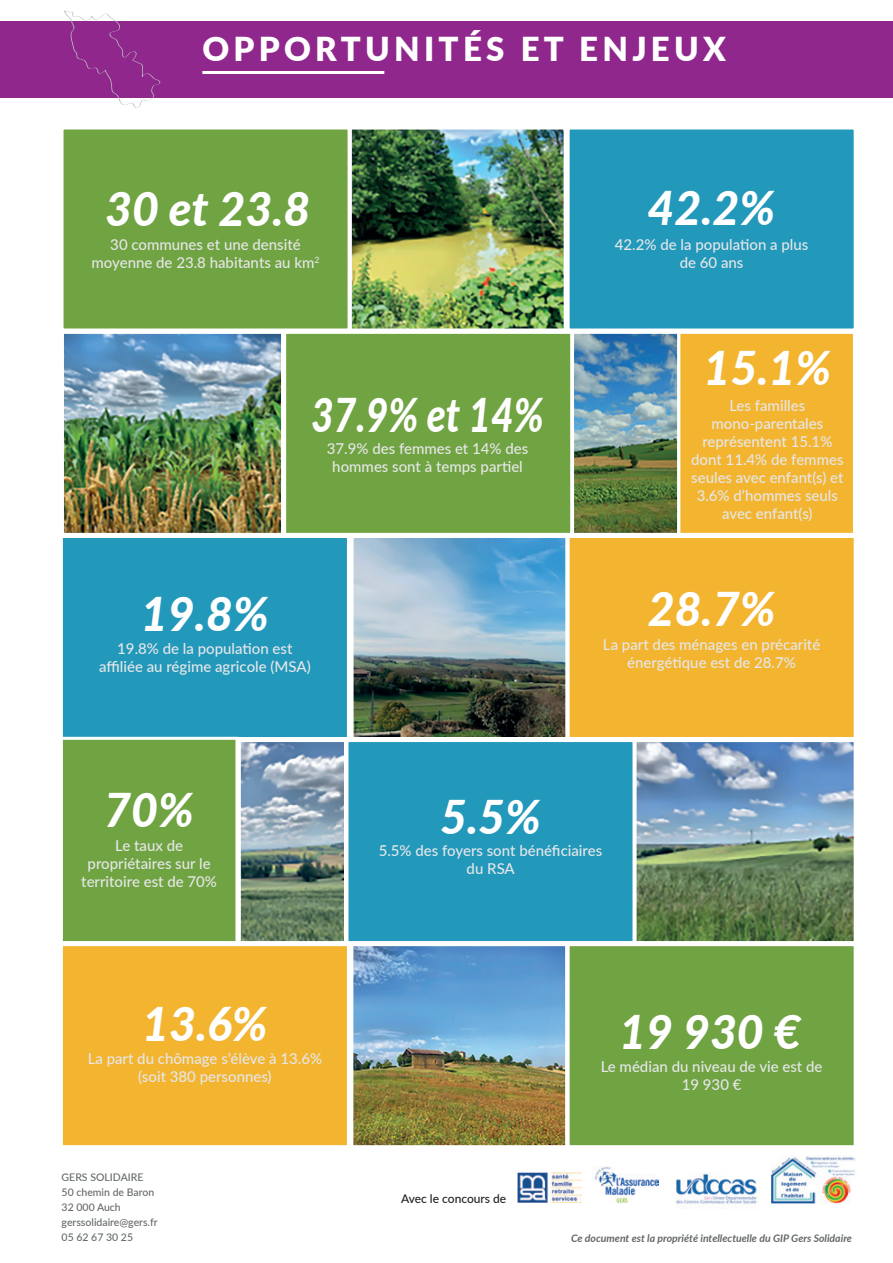
<style>
.page{position:relative;width:893px;height:1263px;background:#fff}
.page>*{position:absolute;margin:0;border:0;box-sizing:border-box;transform-origin:0 0}
.t1{font:italic 800 46.5px "Lato";color:#fff}
.t2{font:italic 800 46.5px "Lato";color:#fff;scale:.84 1}
.t3{font:900 33px "Lato";letter-spacing:.13em;color:#fff}
.t4{font:500 15px/18px "Lato";color:#e6e7e9;text-align:center}
.t5{font:500 12px "Lato";color:#231f20}
.t6{font:500 10.5px/15px "Lato";color:#646969}
.t7{font:italic 700 10.5px "Lato";color:#636768}
</style>
<div class="page">
<div style="left:0;top:21px;width:893px;height:76px;background:#90278d"></div>
<hr style="left:202px;top:71px;width:182px;height:3px;background:#fff">
<div style="left:61px;top:126px;width:290px;height:205px;background:#70a341;border:3px solid #fff"></div>
<div style="left:60px;top:535px;width:290px;height:205px;background:#2298ba;border:3px solid #fff"></div>
<div style="left:60px;top:943px;width:290px;height:205px;background:#f3b430;border:3px solid #fff"></div>
<div style="left:567px;top:126px;width:290px;height:205px;background:#2298ba;border:3px solid #fff"></div>
<div style="left:283px;top:331px;width:290px;height:205px;background:#70a341;border:3px solid #fff"></div>
<div style="left:345px;top:739px;width:290px;height:205px;background:#2298ba;border:3px solid #fff"></div>
<div style="left:567px;top:535px;width:290px;height:205px;background:#f3b430;border:3px solid #fff"></div>
<div style="left:567px;top:943px;width:290px;height:205px;background:#70a341;border:3px solid #fff"></div>
<img style="left:353px;top:130px;width:210px;height:197px">
<div style="left:349px;top:126px;width:218px;height:205px;border:3px solid #fff"></div>
<img style="left:65px;top:335px;width:215px;height:197px">
<div style="left:61px;top:331px;width:223px;height:205px;border:3px solid #fff"></div>
<img style="left:638px;top:743px;width:215px;height:197px">
<div style="left:634px;top:739px;width:223px;height:205px;border:3px solid #fff"></div>
<img style="left:355px;top:539px;width:209px;height:197px">
<div style="left:351px;top:535px;width:217px;height:205px;border:3px solid #fff"></div>
<img style="left:354px;top:947px;width:210px;height:197px">
<div style="left:350px;top:943px;width:218px;height:205px;border:3px solid #fff"></div>
<img style="left:575px;top:335px;width:101px;height:197px">
<div style="left:571px;top:331px;width:109px;height:205px;border:3px solid #fff"></div>
<img style="left:242px;top:743px;width:101px;height:197px">
<div style="left:238px;top:739px;width:109px;height:205px;border:3px solid #fff"></div>
<div style="left:677px;top:331px;width:179px;height:205px;background:#f3b430;border:3px solid #fff"></div>
<div style="left:60px;top:737px;width:178px;height:207px;background:#70a341;border:3px solid #fff"></div>
<svg style="left:64px;top:11px;width:96px;height:97px"></svg>
<img style="left:517px;top:1173px;width:64px;height:29px">
<img style="left:594px;top:1167px;width:65px;height:35px">
<img style="left:676px;top:1172px;width:81px;height:33px">
<img style="left:772px;top:1155px;width:83px;height:48px">
<h2 class="t3" style="left:202px;top:25px;width:525px">OPPORTUNITÉS ET ENJEUX</h2>
<h1 class="t1" style="left:105px;top:175px;width:207px">30 et 23.8</h1>
<h1 class="t1" style="left:647px;top:173px;width:129px">42.2%</h1>
<p class="t4" style="left:92px;top:235px;width:230px">30 communes et une densité moyenne de 23.8 habitants au km<sup>2</sup></p>
<p class="t4" style="left:615px;top:235px;width:195px">42.2% de la population a plus de 60 ans</p>
<h1 class="t1" style="left:703px;top:334px;width:129px">15.1%</h1>
<h1 class="t2" style="left:311px;top:381px;width:278px">37.9% et 14%</h1>
<p class="t4" style="left:327px;top:439px;width:203px">37.9% des femmes et 14% des hommes sont à temps partiel</p>
<p class="t4" style="left:691px;top:396px;width:154px">Les familles mono-parentales représentent 15.1% dont 11.4% de femmes seules avec enfant(s) et<br>3.6% d’hommes seuls avec enfant(s)</p>
<h1 class="t1" style="left:141px;top:580px;width:129px">19.8%</h1>
<h1 class="t1" style="left:648px;top:575px;width:129px">28.7%</h1>
<p class="t4" style="left:99px;top:639px;width:213px">19.8% de la population est affiliée au régime agricole (MSA)</p>
<p class="t4" style="left:603px;top:634px;width:219px">La part des ménages en précarité énergétique est de 28.7%</p>
<h1 class="t1" style="left:104px;top:776px;width:91px">70%</h1>
<p class="t4" style="left:81px;top:835px;width:137px">Le taux de propriétaires sur le territoire est de 70%</p>
<h1 class="t1" style="left:440px;top:782px;width:102px">5.5%</h1>
<p class="t4" style="left:379px;top:841px;width:225px">5.5% des foyers sont bénéficiaires du RSA</p>
<h1 class="t1" style="left:142px;top:990px;width:127px">13.6%</h1>
<h1 class="t1" style="left:619px;top:998px;width:183px">19 930 €</h1>
<p class="t4" style="left:88px;top:1049px;width:236px">La part du chômage s’élève à 13.6% (soit 380 personnes)</p>
<p class="t6" style="left:62px;top:1169px;width:98px">GERS SOLIDAIRE<br>50 chemin de Baron<br>32 000 Auch gerssolidaire@gers.fr<br>05 62 67 30 25</p>
<p class="t5" style="left:401px;top:1189px;width:107px">Avec le concours de</p>
<p class="t4" style="left:601px;top:1057px;width:223px">Le médian du niveau de vie est de<br>19 930 €</p>
<p class="t7" style="left:571px;top:1230px;width:282px">Ce document est la propriété intellectuelle du GIP Gers Solidaire</p>
</div>
